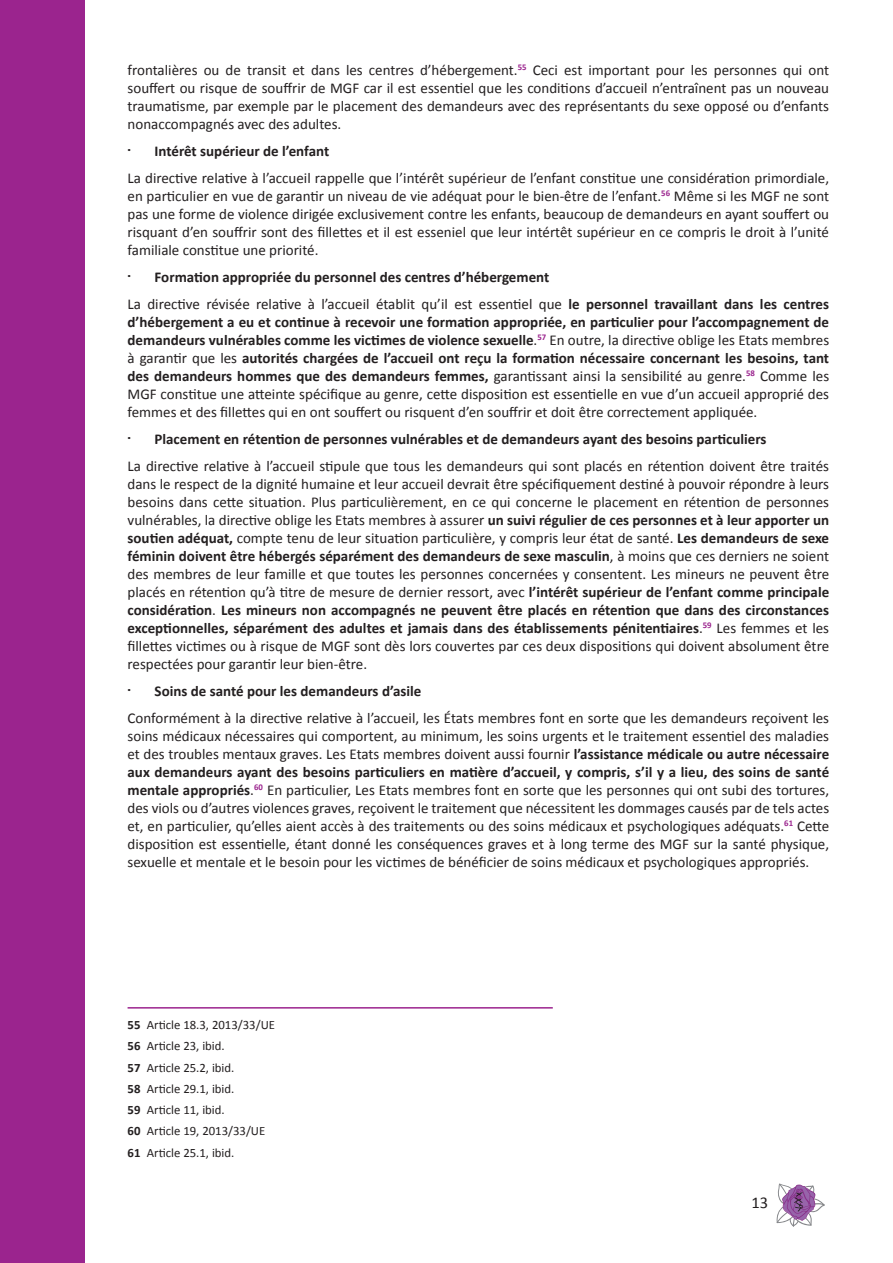
<style>
.page{position:relative;width:893px;height:1263px;background:#fff}
.page>*{position:absolute;margin:0;border:0;box-sizing:border-box;transform-origin:0 0}
.t1{font:16.5px "Calibri";color:#231f20}
.t2{font:15px/18px "Calibri";color:#231f20;text-align:justify}
.t3{font:700 15px/27px "Calibri";color:#231f20}
.t4{font:12.75px/21.3px "Calibri";color:#231f20}
.s1{font-weight:700}
.s2{font-weight:400}
</style>
<div class="page">
<div style="left:0;top:0;width:85px;height:1263px;background:#9b248e"></div>
<svg style="left:777px;top:1184px;width:48px;height:43px"></svg>
<hr style="left:128px;top:1007px;width:425px;height:1px;background:#9b248e">
<p class="t2" style="left:128px;top:60px;width:703px">frontalières ou de transit et dans les centres d’hébergement.<sup>55</sup> Ceci est important pour les personnes qui ont souffert ou risque de souffrir de MGF car il est essentiel que les conditions d’accueil n’entraînent pas un nouveau traumatisme, par exemple par le placement des demandeurs avec des représentants du sexe opposé ou d’enfants nonaccompagnés avec des adultes.</p>
<p class="t2" style="left:128px;top:137px;width:703px;line-height:27px">• <span class="s1">Intérêt supérieur de l’enfant<br></span>La directive relative à l’accueil rappelle que l’intérêt supérieur de l’enfant constitue une considération primordiale,</p>
<p class="t2" style="left:128px;top:186px;width:703px">en particulier en vue de garantir un niveau de vie adéquat pour le bien-être de l’enfant.<sup>56</sup> Même si les MGF ne sont pas une forme de violence dirigée exclusivement contre les enfants, beaucoup de demandeurs en ayant souffert ou risquant d’en souffrir sont des fillettes et il est esseniel que leur intértêt supérieur en ce compris le droit à l’unité familiale constitue une priorité.</p>
<p class="t3" style="left:128px;top:263px;width:703px">• Formation appropriée du personnel des centres d’hébergement<br><span class="s2">La directive révisée relative à l’accueil établit qu’il est essentiel que</span> le personnel travaillant dans les centres</p>
<p class="t2" style="left:128px;top:312px;width:703px"><span class="s1">d’hébergement a eu et continue à recevoir une formation appropriée, en particulier pour l’accompagnement de demandeurs vulnérables comme les victimes de violence sexuelle</span>.<sup>57</sup> En outre, la directive oblige les Etats membres à garantir que les <span class="s1">autorités chargées de l’accueil ont reçu la formation nécessaire concernant les besoins, tant des demandeurs hommes que des demandeurs femmes,</span> garantissant ainsi la sensibilité au genre.<sup>58</sup> Comme les MGF constitue une atteinte spécifique au genre, cette disposition est essentielle en vue d’un accueil approprié des femmes et des fillettes qui en ont souffert ou risquent d’en souffrir et doit être correctement appliquée.</p>
<p class="t2" style="left:128px;top:425px;width:703px;line-height:27px">• <span class="s1">Placement en rétention de personnes vulnérables et de demandeurs ayant des besoins particuliers<br></span>La directive relative à l’accueil stipule que tous les demandeurs qui sont placés en rétention doivent être traités</p>
<p class="t2" style="left:128px;top:474px;width:703px">dans le respect de la dignité humaine et leur accueil devrait être spécifiquement destiné à pouvoir répondre à leurs besoins dans cette situation. Plus particulièrement, en ce qui concerne le placement en rétention de personnes vulnérables, la directive oblige les Etats membres à assurer <span class="s1">un suivi régulier de ces personnes et à leur apporter un soutien adéquat,</span> compte tenu de leur situation particulière, y compris leur état de santé. <span class="s1">Les demandeurs de sexe féminin doivent être hébergés séparément des demandeurs de sexe masculin</span>, à moins que ces derniers ne soient des membres de leur famille et que toutes les personnes concernées y consentent. Les mineurs ne peuvent être placés en rétention qu’à titre de mesure de dernier ressort, avec <span class="s1">l’intérêt supérieur de l’enfant comme principale considération</span>. <span class="s1">Les mineurs non accompagnés ne peuvent être placés en rétention que dans des circonstances exceptionnelles, séparément des adultes et jamais dans des établissements pénitentiaires</span>.<sup>59</sup> Les femmes et les fillettes victimes ou à risque de MGF sont dès lors couvertes par ces deux dispositions qui doivent absolument être respectées pour garantir leur bien-être.</p>
<p class="t2" style="left:128px;top:677px;width:703px;line-height:27px">• <span class="s1">Soins de santé pour les demandeurs d’asile<br></span>Conformément à la directive relative à l’accueil, les États membres font en sorte que les demandeurs reçoivent les</p>
<p class="t2" style="left:128px;top:726px;width:703px">soins médicaux nécessaires qui comportent, au minimum, les soins urgents et le traitement essentiel des maladies et des troubles mentaux graves. Les Etats membres doivent aussi fournir <span class="s1">l’assistance médicale ou autre nécessaire aux demandeurs ayant des besoins particuliers en matière d’accueil, y compris, s’il y a lieu, des soins de santé mentale appropriés</span>.<sup>60</sup> En particulier, Les Etats membres font en sorte que les personnes qui ont subi des tortures, des viols ou d’autres violences graves, reçoivent le traitement que nécessitent les dommages causés par de tels actes et, en particulier, qu’elles aient accès à des traitements ou des soins médicaux et psychologiques adéquats.<sup>61</sup> Cette disposition est essentielle, étant donné les conséquences graves et à long terme des MGF sur la santé physique, sexuelle et mentale et le besoin pour les victimes de bénéficier de soins médicaux et psychologiques appropriés.</p>
<p class="t4" style="left:128px;top:1013px;width:149px"><span class="s1">55</span> Article 18.3, 2013/33/UE<br><span class="s1">56</span> Article 23, ibid.<br><span class="s1">57</span> Article 25.2, ibid.<br><span class="s1">58</span> Article 29.1, ibid.<br><span class="s1">59</span> Article 11, ibid.<br><span class="s1">60</span> Article 19, 2013/33/UE<br><span class="s1">61</span> Article 25.1, ibid.</p>
<p class="t1" style="left:751px;top:1192px;width:18px">13</p>
</div>
